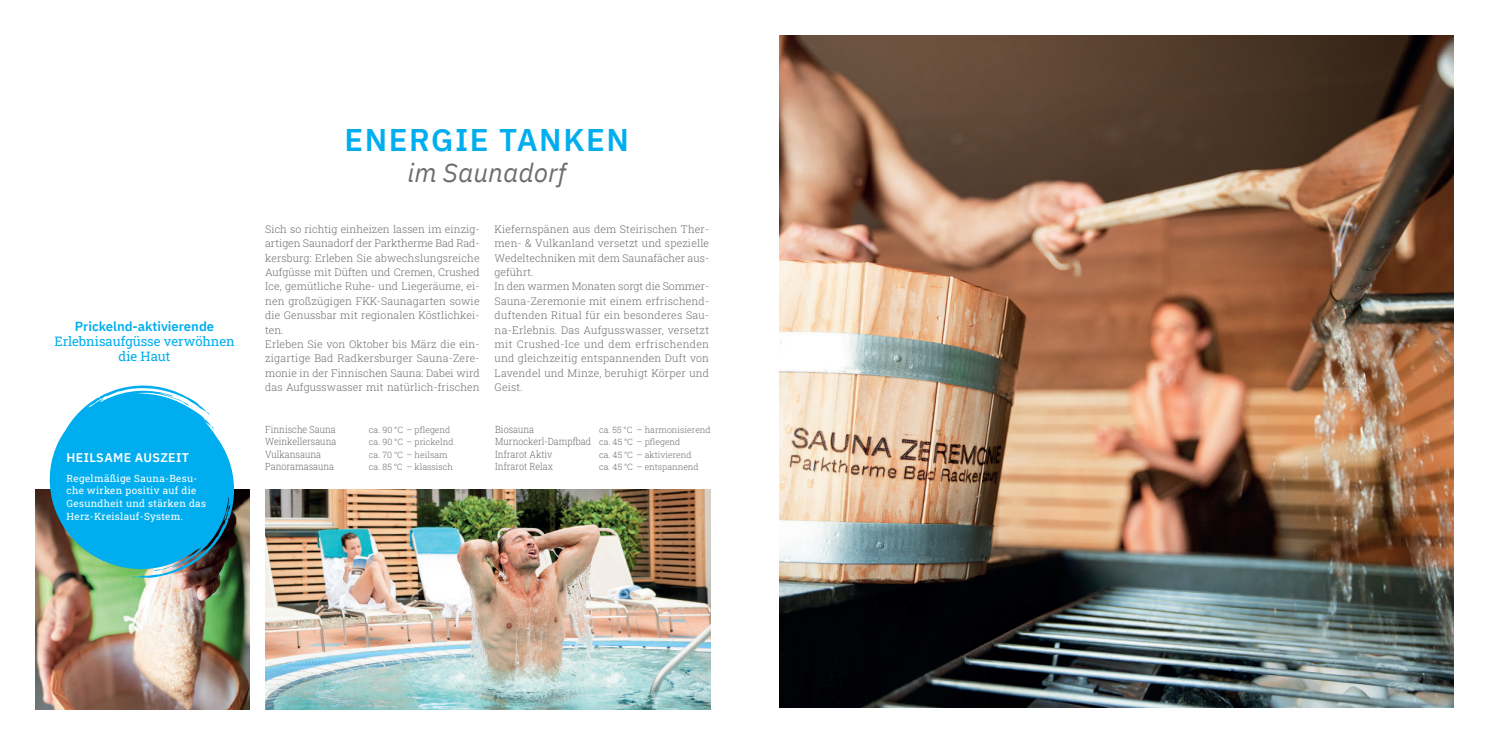
<style>
.page{position:relative;width:1489px;height:745px;background:#fff}
.page>*{position:absolute;margin:0;border:0;box-sizing:border-box;transform-origin:0 0}
.t1{font:600 31.25px "IBM Plex Sans";letter-spacing:.05em;color:#00aeef}
.t2{font:italic 26.25px "IBM Plex Sans";color:#6d6e71}
.t3{font:13.12px/15px "Roboto Slab";color:#00aeef;text-align:center}
.t4{font:600 13.12px "IBM Plex Sans";color:#00aeef}
.t5{font:600 12.5px "IBM Plex Sans";letter-spacing:.03em;color:#fff}
.t6{font:300 10.62px/14.4px "Roboto Slab";letter-spacing:.01em;color:#6d6e71}
.t7{font:300 10px/12.5px "Roboto Slab";color:#6d6e71;scale:.9 1}
.t8{font:10px/12.5px "Roboto Slab";letter-spacing:.03em;color:#fff}
.t9{font:300 8.75px "Roboto Slab";color:#6d6e71}
.s1{font-size:8.75px}
</style>
<div class="page">
<img style="left:780px;top:35px;width:673px;height:672px">
<img style="left:36px;top:489px;width:213px;height:220px">
<img style="left:265px;top:489px;width:445px;height:220px">
<svg style="left:47px;top:385px;width:189px;height:192px;background:#34b0da"></svg>
<p class="t4" style="left:75px;top:319px;width:141px">Prickelnd-aktivierende</p>
<p class="t3" style="left:54px;top:334px;width:182px">Erlebnisaufgüsse verwöhnen die Haut</p>
<p class="t5" style="left:66px;top:450px;width:124px">HEILSAME AUSZEIT</p>
<p class="t8" style="left:66px;top:472px;width:141px">Regelmäßige Sauna-Besu&shy;che wirken positiv auf die<br>Gesundheit und stärken das<br>Herz-Kreislauf-System.</p>
<h1 class="t1" style="left:344px;top:122px;width:286px">ENERGIE TANKEN</h1>
<h2 class="t2" style="left:407px;top:161px;width:160px">im Saunadorf</h2>
<p class="t6" style="left:265px;top:223px;width:216px">Sich so richtig einheizen lassen im einzig&shy;artigen Saunadorf der Parktherme Bad Rad&shy;kersburg: Erleben Sie abwechslungsreiche Aufgüsse mit Düften und Cremen, Crushed Ice, gemütliche Ruhe- und Liegeräume, ei&shy;nen großzügigen FKK-Saunagarten sowie die Genussbar mit regionalen Köstlichkei&shy;ten.<br>Erleben Sie von Oktober bis März die ein&shy;zigartige Bad Radkersburger Sauna-Zere&shy;monie in der Finnischen Sauna: Dabei wird das Aufgusswasser mit natürlich-frischen</p>
<p class="t6" style="left:494px;top:223px;width:216px">Kiefernspänen aus dem Steirischen Ther&shy;men- &amp; Vulkanland versetzt und spezielle Wedeltechniken mit dem Saunafächer aus&shy;geführt.<br>In den warmen Monaten sorgt die Sommer-Sauna-Zeremonie mit einem erfrischend&shy;duftenden Ritual für ein besonderes Sau&shy;na-Erlebnis. Das Aufgusswasser, versetzt mit Crushed-Ice und dem erfrischenden und gleichzeitig entspannenden Duft von Lavendel und Minze, beruhigt Körper und Geist.</p>
<p class="t7" style="left:265px;top:423px;width:80px">Finnische Sauna</p>
<p class="t9" style="left:369px;top:423px;width:83px">ca. 90 °C – pflegend</p>
<p class="t7" style="left:265px;top:436px;width:81px">Weinkellersauna</p>
<p class="t9" style="left:369px;top:436px;width:86px">ca. 90 °C – prickelnd</p>
<p class="t7" style="left:265px;top:448px;width:64px">Vulkansauna</p>
<p class="t9" style="left:369px;top:448px;width:80px">ca. 70 °C – heilsam</p>
<p class="t7" style="left:265px;top:461px;width:78px">Panoramasauna</p>
<p class="t9" style="left:369px;top:461px;width:86px">ca. 85 °C – klassisch</p>
<p class="t7" style="left:495px;top:423px;width:45px">Biosauna</p>
<p class="t9" style="left:599px;top:423px;width:113px">ca. 55 °C – harmonisierend</p>
<p class="t7" style="left:495px;top:436px;width:207px">Murnockerl-Dampfbad <span class="s1">ca. 45 °C – pflegend<br></span>Infrarot Aktiv</p>
<p class="t9" style="left:599px;top:448px;width:94px">ca. 45 °C – aktivierend</p>
<p class="t7" style="left:495px;top:461px;width:66px">Infrarot Relax</p>
<p class="t9" style="left:599px;top:461px;width:101px">ca. 45 °C – entspannend</p>
</div>
